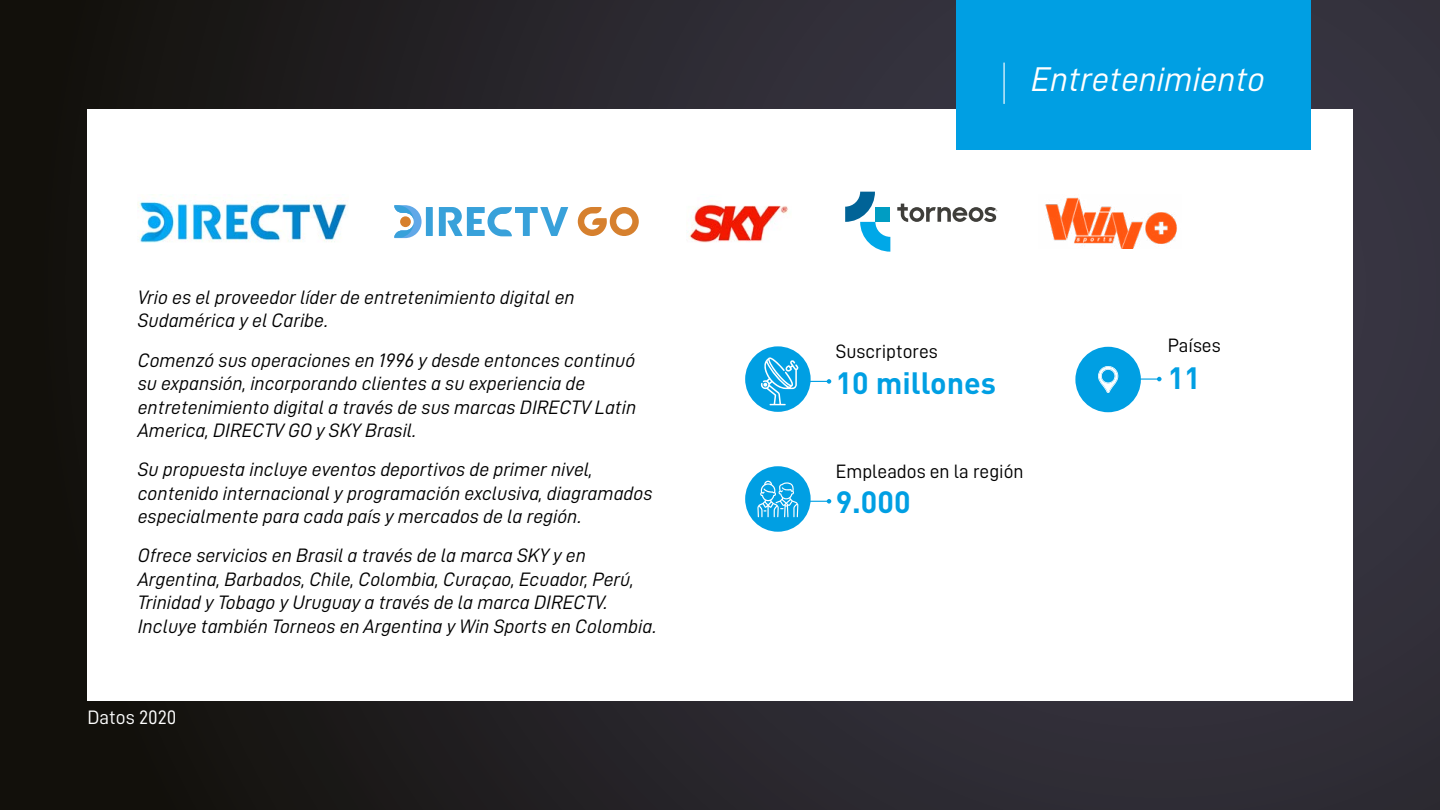
<style>
.page{position:relative;width:1440px;height:810px;background:#fff}
.page>*{position:absolute;margin:0;border:0;box-sizing:border-box;transform-origin:0 0}
.t1{font:34.42px "D DIN Italic";color:#fff}
.t2{font:700 30.45px "DIN";color:#009fe3}
.t3{font:19.5px/23.4px "D DIN Italic";color:#000}
.t4{font:19.5px "D DIN";color:#fff}
.t5{font:19.42px "D DIN";color:#000}
</style>
<div class="page">
<div style="left:0;top:0;width:1440px;height:810px;background:linear-gradient(to right,#15130f,#393744)"></div>
<div style="left:87px;top:109px;width:1266px;height:592px;background:#fff"></div>
<div style="left:956px;top:0;width:354px;height:150px;background:#009fe3"></div>
<hr style="left:1003px;top:63px;width:2px;height:41px;background:#fff">
<img style="left:138px;top:194px;width:209px;height:49px">
<img style="left:687px;top:204px;width:101px;height:39px">
<svg style="left:578px;top:207px;width:61px;height:29px"></svg>
<svg style="left:394px;top:205px;width:174px;height:33px"></svg>
<div style="left:400px;top:216px;width:11px;height:11px;background:#d6802e;border-radius:50%"></div>
<img style="left:1045px;top:197px;width:132px;height:52px">
<svg style="left:897px;top:204px;width:100px;height:18px"></svg>
<svg style="left:845px;top:192px;width:45px;height:60px"></svg>
<div style="left:745px;top:346px;width:66px;height:66px;background:#009fe3;border-radius:50%"></div>
<div style="left:745px;top:466px;width:66px;height:66px;background:#009fe3;border-radius:50%"></div>
<svg style="left:810px;top:379px;width:21px;height:5px"></svg>
<svg style="left:810px;top:499px;width:21px;height:5px"></svg>
<div style="left:1075px;top:347px;width:66px;height:65px;background:#009fe3;border-radius:50%"></div>
<hr style="left:1139px;top:378px;width:20px;height:2px;background:#009fe3">
<svg style="left:1157px;top:377px;width:5px;height:4px"></svg>
<svg style="left:757px;top:481px;width:41px;height:36px"></svg>
<svg style="left:1098px;top:366px;width:20px;height:27px"></svg>
<svg style="left:761px;top:357px;width:38px;height:48px"></svg>
<p class="t3" style="left:138px;top:285px;width:438px">Vrio es el proveedor líder de entretenimiento digital en<br>Sudamérica y el Caribe.</p>
<p class="t3" style="left:138px;top:348px;width:500px">Comenzó sus operaciones en 1996 y desde entonces continuó su expansión, incorporando clientes a su experiencia de entretenimiento digital a través de sus marcas DIRECTV Latin America, DIRECTV GO y SKY Brasil.</p>
<p class="t3" style="left:138px;top:458px;width:516px">Su propuesta incluye eventos deportivos de primer nivel, contenido internacional y programación exclusiva, diagramados especialmente para cada país y mercados de la región.</p>
<p class="t3" style="left:138px;top:544px;width:521px">Ofrece servicios en Brasil a través de la marca SKY y en Argentina, Barbados, Chile, Colombia, Curaçao, Ecuador, Perú, Trinidad y Tobago y Uruguay a través de la marca DIRECTV.<br>Incluye también Torneos en Argentina y Win Sports en Colombia.</p>
<p class="t4" style="left:88px;top:707px;width:90px">Datos 2020</p>
<h1 class="t1" style="left:1031px;top:61px;width:235px">Entretenimiento</h1>
<p class="t5" style="left:836px;top:341px;width:104px">Suscriptores</p>
<h2 class="t2" style="left:836px;top:363px;width:162px">10 millones</h2>
<p class="t5" style="left:836px;top:460px;width:189px">Empleados en la región</p>
<h2 class="t2" style="left:836px;top:483px;width:76px">9.000</h2>
<p class="t5" style="left:1168px;top:335px;width:54px">Países</p>
<h2 class="t2" style="left:1168px;top:358px;width:35px">11</h2>
</div>
